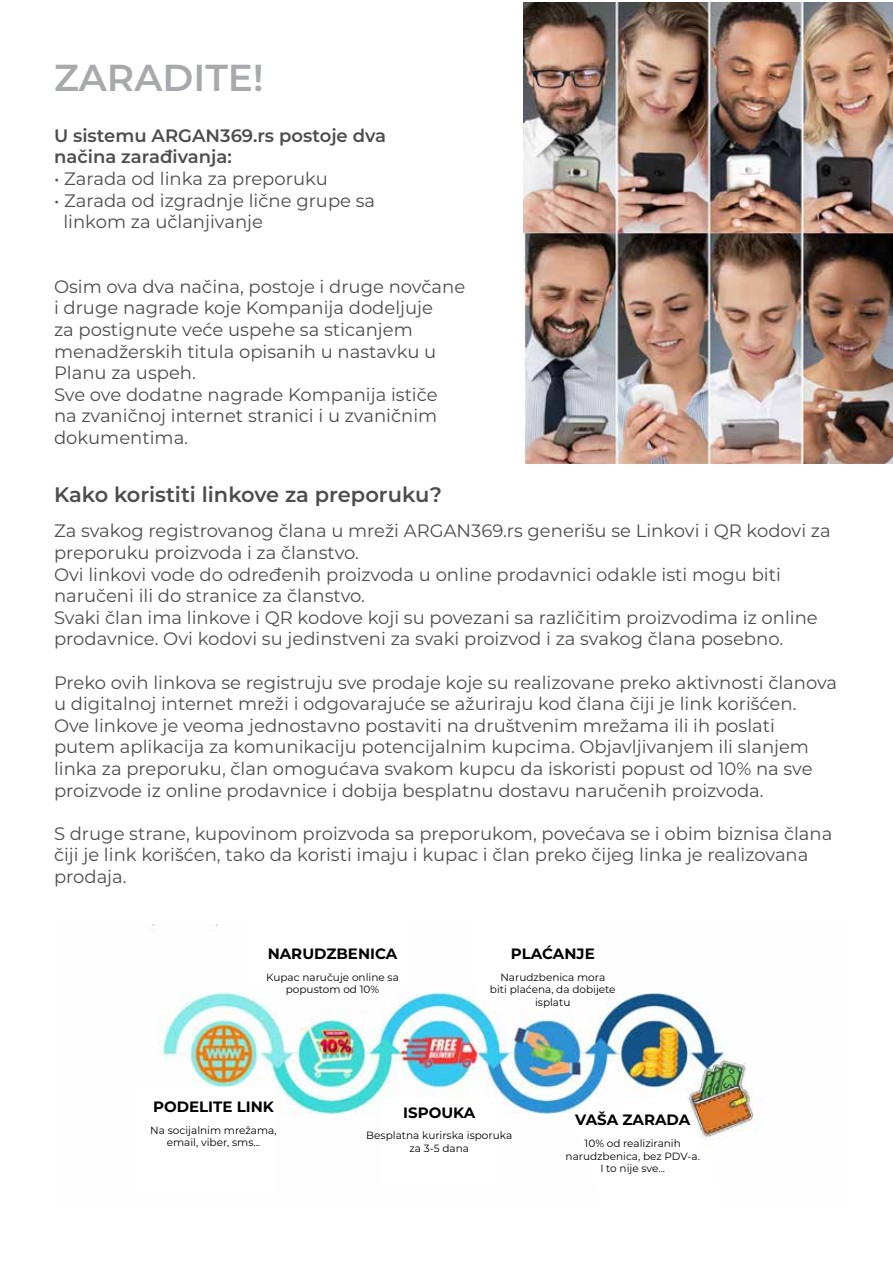
<style>
.page{position:relative;width:893px;height:1263px;background:#fff}
.page>*{position:absolute;margin:0;border:0;box-sizing:border-box;transform-origin:0 0}
.t1{font:600 37.5px "Montserrat";color:#a7a9ac}
.t2{font:600 21px "Montserrat";color:#4d4d4f}
.t3{font:18px/21.6px "Montserrat";color:#4d4d4f}
.t4{font:600 18px/21.6px "Montserrat";color:#4d4d4f}
.t5{font:700 15px "Montserrat";color:#000}
.t6{font:10.5px/12.6px "Montserrat";color:#000;text-align:center}
</style>
<div class="page">
<img style="left:152px;top:924px;width:610px;height:208px">
<img style="left:524px;top:2px;width:369px;height:461px">
<div style="left:247px;top:915px;width:159px;height:73px;background:#fff"></div>
<div style="left:476px;top:910px;width:120px;height:89px;background:#fff"></div>
<div style="left:140px;top:1087px;width:135px;height:107px;background:#fff"></div>
<div style="left:383px;top:1097px;width:113px;height:89px;background:#fff"></div>
<svg style="left:576px;top:1087px;width:147px;height:61px"></svg>
<h1 class="t1" style="left:54px;top:51px;width:211px">ZARADITE!</h1>
<p class="t4" style="left:54px;top:124px;width:334px">U sistemu ARGAN369.rs postoje dva načina zarađivanja:</p>
<p class="t3" style="left:54px;top:167px;width:275px">• Zarada od linka za preporuku</p>
<p class="t3" style="left:63px;top:189px;width:313px;text-indent:-9px">• Zarada od izgradnje lične grupe sa linkom za učlanjivanje</p>
<p class="t3" style="left:54px;top:275px;width:413px">Osim ova dva načina, postoje i druge novčane i druge nagrade koje Kompanija dodeljuje<br>za postignute veće uspehe sa sticanjem menadžerskih titula opisanih u nastavku u Planu za uspeh.<br>Sve ove dodatne nagrade Kompanija ističe<br>na zvaničnoj internet stranici ui zvaničnim dokumentima.</p>
<p class="t2" style="left:54px;top:480px;width:390px">Kako koristiti linkove za preporuku?</p>
<p class="t3" style="left:54px;top:519px;width:778px">Za svakog registrovanog člana u mreži ARGAN369.rs generišu se Linkovi i QR kodovi za preporuku proizvoda i za članstvo.<br>Ovi linkovi vode do određenih proizvoda u online prodavnici odakle isti mogu biti naručeni ili do stranice za članstvo.<br>Svaki član ima linkove i QR kodove koji su povezani sa različitim proizvodima iz online prodavnice. Ovi kodovi su jedinstveni za svaki proizvod i za svakog člana posebno.</p>
<p class="t3" style="left:54px;top:671px;width:785px">Preko ovih linkova se registruju sve prodaje koje su realizovane preko aktivnosti članova u digitalnoj internet mreži i odgovarajuće se ažuriraju kod člana čiji je link korišćen.<br>Ove linkove je veoma jednostavno postaviti na društvenim mrežama ili ih poslati putem aplikacija za komunikaciju potencijalnim kupcima. Objavljivanjem ili slanjem linka za preporuku, član omogućava svakom kupcu da iskoristi popust od 10% na sve proizvode iz online prodavnice i dobija besplatnu dostavu naručenih proizvoda.</p>
<p class="t3" style="left:54px;top:822px;width:780px">S druge strane, kupovinom proizvoda sa preporukom, povećava se i obim biznisa člana čiji je link korišćen, tako da koristi imaju i kupac i član preko čijeg linka je realizovana prodaja.</p>
<p class="t5" style="left:268px;top:943px;width:131px">NARUDZBENICA</p>
<p class="t6" style="left:266px;top:970px;width:134px">Kupac naručuje online sa popustom od 10%</p>
<p class="t5" style="left:511px;top:943px;width:85px">PLAĆANJE</p>
<p class="t6" style="left:490px;top:970px;width:127px">Narudzbenica mora<br>biti plaćena, da dobijete isplatu</p>
<p class="t5" style="left:153px;top:1096px;width:122px">PODELITE LINK</p>
<p class="t6" style="left:150px;top:1123px;width:128px">Na socijalnim mrežama, email, viber, sms...</p>
<p class="t5" style="left:403px;top:1101px;width:74px">ISPOUKA</p>
<p class="t6" style="left:366px;top:1129px;width:147px">Besplatna kurirska isporuka za 3-5 dana</p>
<p class="t5" style="left:575px;top:1109px;width:117px">VAŠA ZARADA</p>
<p class="t6" style="left:566px;top:1137px;width:136px">10% od realiziranih narudzbenica, bez PDV .a-<br>I to nije sve...</p>
</div>
